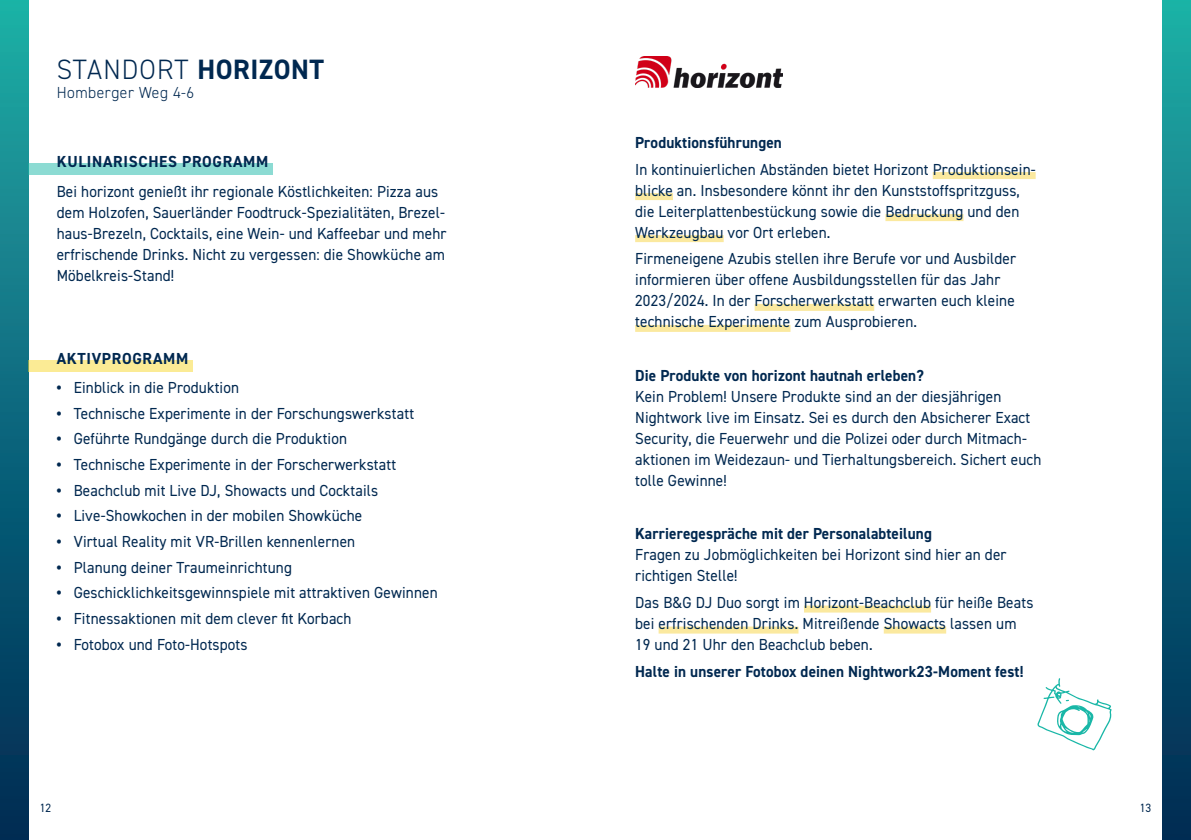
<style>
.page{position:relative;width:1191px;height:840px;background:#fff}
.page>*{position:absolute;margin:0;border:0;box-sizing:border-box;transform-origin:0 0}
.t1{font:300 28px "DIN2014";letter-spacing:.045em;color:#002850}
.t2{font:16px/21px "DIN2014";letter-spacing:.01em;color:#002850;scale:.95 1}
.t3{font:700 16px "DIN2014";letter-spacing:.01em;color:#002850;scale:.95 1}
.t4{font:700 16px "DIN2014";letter-spacing:.045em;color:#002850}
.t5{font:300 16px "DIN2014";letter-spacing:.035em;color:#002850}
.t6{font:12px "DIN2014";color:#002850;scale:.95 1}
.s1{font-weight:700}
.s2{font-weight:800}
</style>
<div class="page">
<div style="left:0;top:0;width:28px;height:839px;background:linear-gradient(to bottom,#1faca7,#002753)"></div>
<div style="left:1162px;top:0;width:29px;height:839px;background:linear-gradient(to bottom,#1faca7,#002753)"></div>
<div style="left:28px;top:360px;width:165px;height:11px;background:#fbeb95"></div>
<div style="left:28px;top:163px;width:245px;height:11px;background:#8cdbd3"></div>
<svg style="left:1037px;top:678px;width:74px;height:72px"></svg>
<div style="left:932px;top:172px;width:103px;height:7px;background:#fbe99f"></div>
<div style="left:635px;top:193px;width:38px;height:7px;background:#fbe99f"></div>
<div style="left:885px;top:214px;width:78px;height:7px;background:#fbe99f"></div>
<div style="left:635px;top:235px;width:88px;height:7px;background:#fbe99f"></div>
<div style="left:754px;top:304px;width:120px;height:7px;background:#fbe99f"></div>
<div style="left:635px;top:325px;width:155px;height:7px;background:#fbe99f"></div>
<div style="left:804px;top:605px;width:127px;height:7px;background:#fbe99f"></div>
<div style="left:658px;top:626px;width:140px;height:7px;background:#fbe99f"></div>
<div style="left:883px;top:626px;width:63px;height:7px;background:#fbe99f"></div>
<img style="left:635px;top:57px;width:147px;height:30px">
<h1 class="t1" style="left:57px;top:52px;width:269px">STANDORT <span class="s1">HORIZONT</span></h1>
<p class="t5" style="left:57px;top:82px;width:139px">Homberger Weg 4-6</p>
<p class="t4" style="left:57px;top:151px;width:213px">KULINARISCHES PROGRAMM</p>
<p class="t2" style="left:57px;top:180px;width:412px">Bei horizont genießt ihr regionale Köstlichkeiten: Pizza aus dem Holzofen, Sauerländer Foodtruck-Spezialitäten, Brezel&shy;haus-Brezeln, Cocktails, eine Wein- und Kaffeebar und mehr erfrischende Drinks. Nicht zu vergessen: die Showküche am Möbelkreis-Stand!</p>
<p class="t4" style="left:57px;top:348px;width:133px">AKTIVPROGRAMM</p>
<p class="t2" style="left:57px;top:376px;width:193px"><span class="s2">•</span> Einblick in die Produktion</p>
<p class="t2" style="left:57px;top:402px;width:378px"><span class="s2">•</span> Technische Experimente in der Forschungswerkstatt</p>
<p class="t2" style="left:57px;top:427px;width:307px"><span class="s2">•</span> Geführte Rundgänge durch die Produktion</p>
<p class="t2" style="left:57px;top:453px;width:359px"><span class="s2">•</span> Technische Experimente in der Forscherwerkstatt</p>
<p class="t2" style="left:57px;top:479px;width:340px"><span class="s2">•</span> Beachclub mit Live DJ, Showacts und Cocktails</p>
<p class="t2" style="left:57px;top:504px;width:323px"><span class="s2">•</span> Live-Showkochen in der mobilen Showküche</p>
<p class="t2" style="left:57px;top:530px;width:316px"><span class="s2">•</span> Virtual Reality mit VR-Brillen kennenlernen</p>
<p class="t2" style="left:57px;top:556px;width:249px"><span class="s2">•</span> Planung deiner Traumeinrichtung</p>
<p class="t2" style="left:57px;top:581px;width:402px"><span class="s2">•</span> Geschicklichkeitsgewinnspiele mit attraktiven Gewinnen</p>
<p class="t2" style="left:57px;top:607px;width:312px"><span class="s2">•</span> Fitnessaktionen mit dem clever fit Korbach</p>
<p class="t2" style="left:57px;top:633px;width:202px"><span class="s2">•</span> Fotobox und Foto-Hotspots</p>
<p class="t3" style="left:635px;top:132px;width:156px">Produktionsführungen</p>
<p class="t2" style="left:635px;top:158px;width:423px">In kontinuierlichen Abständen bietet Horizont Produktionsein&shy;blicke an. Insbesondere könnt ihr den Kunststoffspritzguss, die Leiterplattenbestückung sowie die Bedruckung und den Werkzeugbau vor Ort erleben.</p>
<p class="t2" style="left:635px;top:248px;width:402px">Firmeneigene Azubis stellen ihre Berufe vor und Ausbilder informieren über offene Ausbildungsstellen für das Jahr 2023/2024. In der Forscherwerkstatt erwarten euch kleine technische Experimente zum Ausprobieren.</p>
<p class="t3" style="left:635px;top:364px;width:305px">Die Produkte von horizont hautnah erleben?</p>
<p class="t2" style="left:635px;top:385px;width:429px">Kein Problem! Unsere Produkte sind an der diesjährigen Nightwork live im Einsatz. Sei es durch den Absicherer Exact Security, die Feuerwehr und die Polizei oder durch Mitmach&shy;aktionen im Weidezaun- und Tierhaltungsbereich. Sichert euch tolle Gewinne!</p>
<p class="t3" style="left:635px;top:523px;width:314px">Karrieregespräche mit der Personalabteilung</p>
<p class="t2" style="left:635px;top:543px;width:392px">Fragen zu Jobmöglichkeiten bei Horizont sind hier an der richtigen Stelle!</p>
<p class="t2" style="left:635px;top:591px;width:421px">Das B&amp;G DJ Duo sorgt im Horizont-Beachclub für heiße Beats bei erfrischenden Drinks. Mitreißende Showacts lassen um<br>19 und 21 Uhr den Beachclub beben.</p>
<p class="t3" style="left:635px;top:660px;width:410px">Halte in unserer Fotobox deinen Nightwork23-Moment fest!</p>
<p class="t6" style="left:40px;top:799px;width:14px">12</p>
<p class="t6" style="left:1139px;top:799px;width:14px">13</p>
</div>
